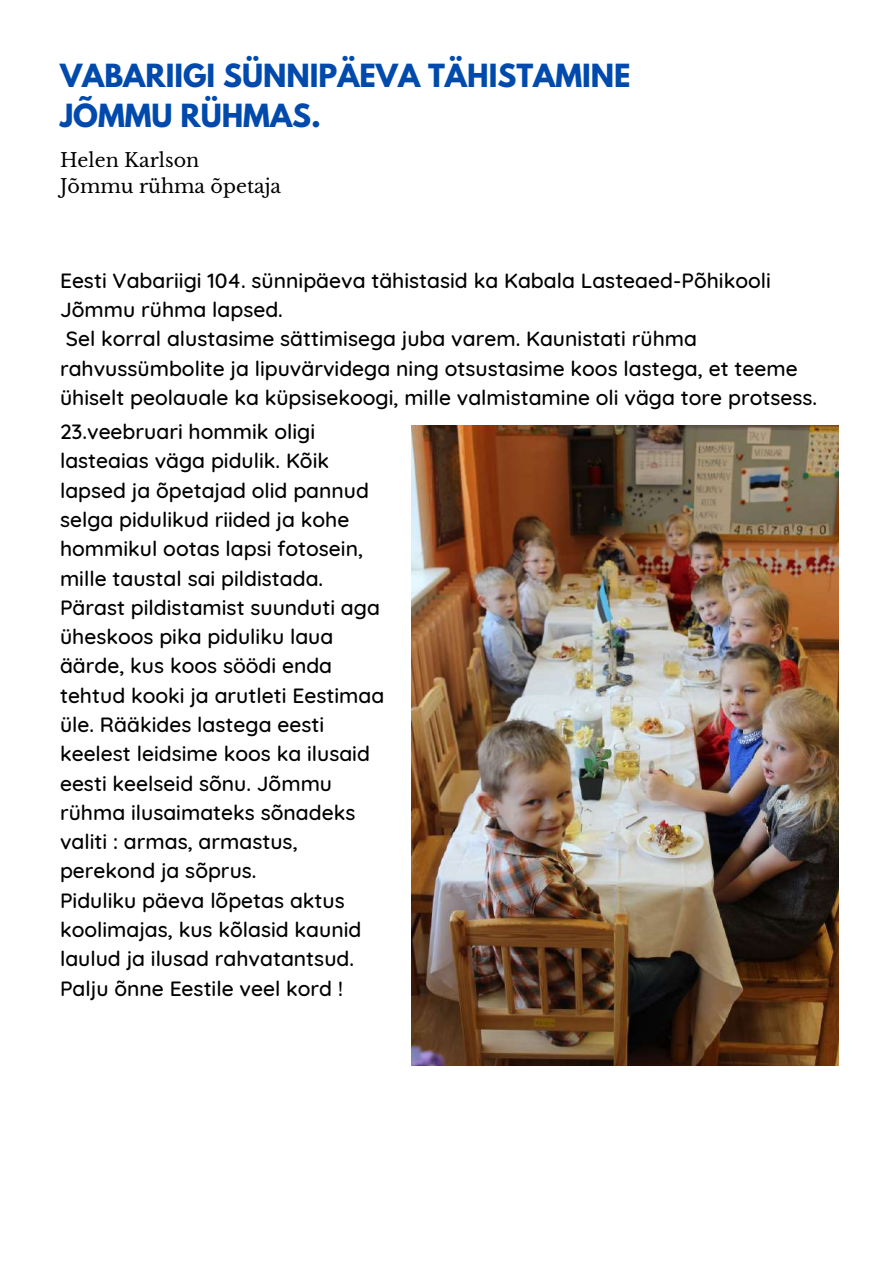
<style>
.page{position:relative;width:894px;height:1264px;background:#fff}
.page>*{position:absolute;margin:0;border:0;box-sizing:border-box;transform-origin:0 0}
.t1{font:700 28.2px/39.5px "League Spartan";color:#004aad}
.t2{font:500 21px/29.2px "Quicksand";color:#000}
.t3{font:19.05px/26px "Libre Baskerville";color:#000}
</style>
<div class="page">
<img style="left:411px;top:425px;width:426px;height:640px">
<h1 class="t1" style="left:60px;top:60px;width:572px">VABARIIGI SÜNNIPÄEVA TÄHISTAMINE<br>JÕMMU RÜHMAS.</h1>
<p class="t3" style="left:60px;top:147px;width:222px">Helen Karlson<br>Jõmmu rühma õpetaja</p>
<p class="t2" style="left:60px;top:265px;width:758px">Eesti Vabariigi 104. sünnipäeva tähistasid ka Kabala Lasteaed-Põhikooli Jõmmu rühma lapsed.<br>Sel korral alustasime sättimisega juba varem. Kaunistati rühma rahvussümbolite ja lipuvärvidega ning otsustasime koos lastega, et teeme ühiselt peolauale ka küpsisekoogi, mille valmistamine oli väga tore protsess.</p>
<p class="t2" style="left:60px;top:416px;width:325px">23.veebruari hommik oligi lasteaias väga pidulik. Kõik lapsed ja õpetajad olid pannud selga pidulikud riided ja kohe hommikul ootas lapsi fotosein, mille taustal sai pildistada.<br>Pärast pildistamist suunduti aga üheskoos pika piduliku laua äärde, kus koos söödi enda tehtud kooki ja arutleti Eestimaa üle. Rääkides lastega eesti keelest leidsime koos ka ilusaid eesti keelseid sõnu. Jõmmu rühma ilusaimateks sõnadeks valiti : armas, armastus, perekond ja sõprus.<br>Piduliku päeva lõpetas aktus koolimajas, kus kõlasid kaunid laulud ja ilusad rahvatantsud.<br>Palju õnne Eestile veel kord !</p>
</div>
